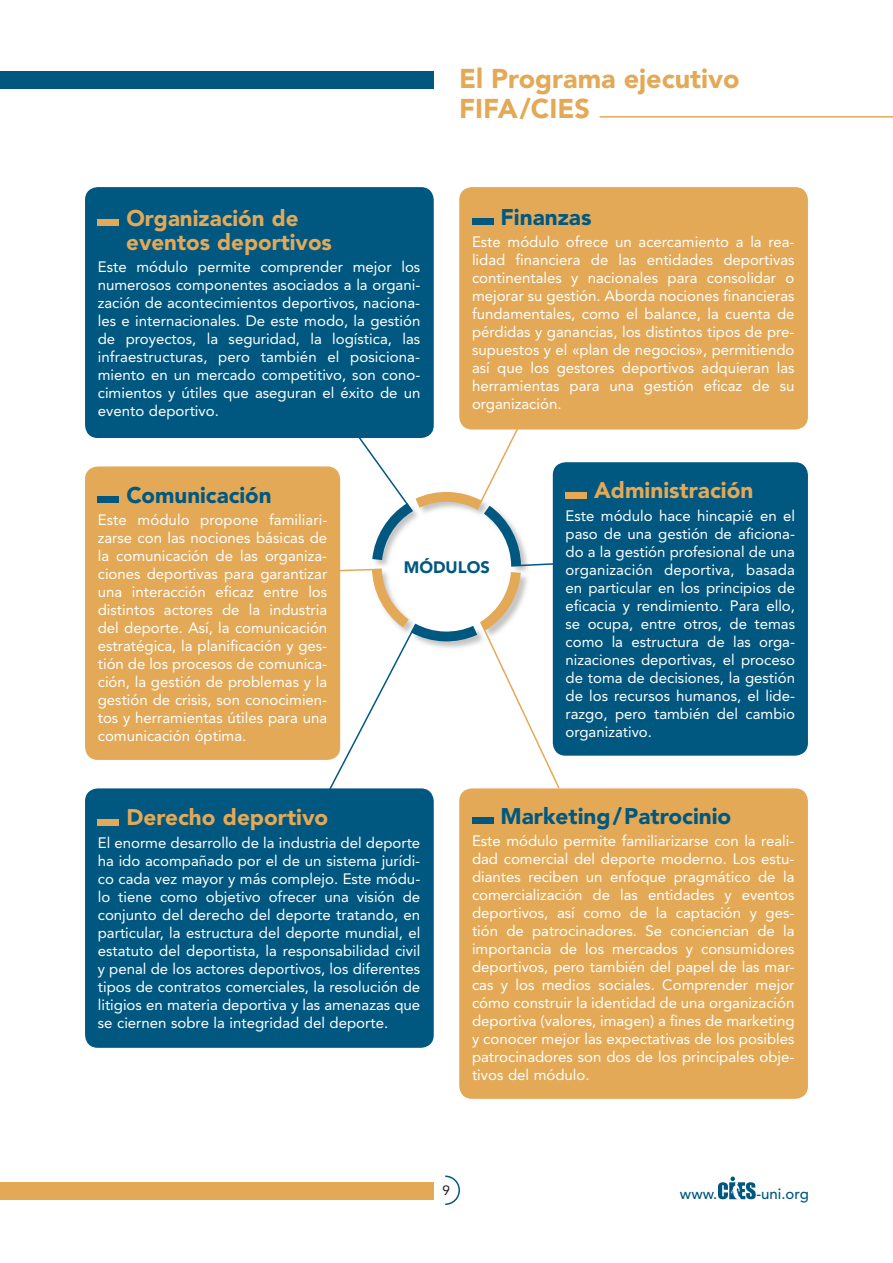
<style>
.page{position:relative;width:893px;height:1263px;background:#fff}
.page>*{position:absolute;margin:0;border:0;box-sizing:border-box;transform-origin:0 0}
.t1{font:900 27px/30px "Avenir LT Std";color:#e3a957}
.t2{font:900 22.5px/24px "Avenir LT Std";color:#e3a957}
.t3{font:900 22.5px "Avenir LT Std";color:#005881}
.t4{font:900 16.5px "Avenir LT Std";color:#005881}
.t5{font:15px/18px "Avenir LT Std";color:#fff;text-align:justify}
.t6{font:500 15px "Avenir LT Std";color:#005881}
.t7{font:13.5px "Avenir LT Std";color:#1d1d1b}
</style>
<div class="page">
<div style="left:0;top:1182px;width:434px;height:17px;background:#e3a957"></div>
<svg style="left:445px;top:1175px;width:15px;height:30px"></svg>
<div style="left:0;top:71px;width:434px;height:17px;background:#005881"></div>
<svg style="left:718px;top:1176px;width:38px;height:23px"></svg>
<hr style="left:600px;top:116px;width:293px;height:2px;background:#e3a957">
<div style="left:85px;top:788px;width:349px;height:260px;background:#005881;border-radius:13px"></div>
<div style="left:98px;top:819px;width:21px;height:6px;background:#e3a957"></div>
<div style="left:553px;top:462px;width:255px;height:294px;background:#005881;border-radius:13px"></div>
<div style="left:566px;top:492px;width:21px;height:6px;background:#e3a957"></div>
<div style="left:459px;top:788px;width:349px;height:311px;background:#e3a957;border-radius:13px"></div>
<div style="left:472px;top:818px;width:21px;height:6px;background:#005881"></div>
<div style="left:85px;top:187px;width:349px;height:251px;background:#005881;border-radius:13px"></div>
<div style="left:98px;top:220px;width:21px;height:6px;background:#e3a957"></div>
<svg style="left:328px;top:328px;width:241px;height:464px"></svg>
<div style="left:459px;top:187px;width:349px;height:242px;background:#e3a957;border-radius:13px"></div>
<div style="left:472px;top:218px;width:21px;height:7px;background:#005881"></div>
<div style="left:85px;top:466px;width:255px;height:294px;background:#e3a957;border-radius:13px"></div>
<div style="left:98px;top:496px;width:21px;height:7px;background:#005881"></div>
<h2 class="t2" style="left:126px;top:206px;width:207px">Organización de eventos deportivos</h2>
<p class="t5" style="left:98px;top:258px;width:324px">Este módulo permite comprender mejor los numerosos componentes asociados a la organi&shy;zación de acontecimientos deportivos, naciona&shy;les e internacionales. De este modo, la gestión de proyectos, la seguridad, la logística, las infraestructuras, pero también el posiciona&shy;miento en un mercado competitivo, son cono&shy;cimientos y útiles que aseguran el éxito de un evento deportivo.</p>
<h1 class="t1" style="left:459px;top:63px;width:282px">El Programa ejecutivo<br>FIFA/CIES</h1>
<h2 class="t3" style="left:501px;top:203px;width:92px">Finanzas</h2>
<p class="t5" style="left:472px;top:233px;width:324px">Este módulo ofrece un acercamiento a la rea&shy;lidad financiera de las entidades deportivas continentales y nacionales para consolidar o mejorar su gestión. Aborda nociones financieras fundamentales, como el balance, la cuenta de pérdidas y ganancias, los distintos tipos de pre&shy;supuestos y el «plan de negocios», permitiendo así que los gestores deportivos adquieran las herramientas para una gestión eficaz de su organización.</p>
<h2 class="t3" style="left:126px;top:481px;width:147px">Comunicación</h2>
<p class="t5" style="left:98px;top:511px;width:231px">Este módulo propone familiari&shy;zarse con las nociones básicas de la comunicación de las organiza&shy;ciones deportivas para garantizar una interacción eficaz entre los distintos actores de la industria del deporte. Así, la comunicación estratégica, la planificación y ges&shy;tión de los procesos de comunica&shy;ción, la gestión de problemas y la gestión de crisis, son conocimien&shy;tos y herramientas útiles para una comunicación óptima.</p>
<p class="t4" style="left:404px;top:557px;width:88px">MÓDULOS</p>
<h2 class="t2" style="left:594px;top:478px;width:161px">Administración</h2>
<p class="t5" style="left:566px;top:506px;width:231px">Este módulo hace hincapié en el paso de una gestión de aficiona&shy;do a la gestión profesional de una organización deportiva, basada en particular en los principios de eficacia y rendimiento. Para ello, se ocupa, entre otros, de temas como la estructura de las orga&shy;nizaciones deportivas, el proceso de toma de decisiones, la gestión de los recursos humanos, el lide&shy;razgo, pero también del cambio organizativo.</p>
<h2 class="t2" style="left:126px;top:805px;width:203px">Derecho deportivo</h2>
<p class="t5" style="left:98px;top:834px;width:324px">El enorme desarrollo de la industria del deporte ha ido acompañado por el de un sistema jurídi&shy;co cada vez mayor y más complejo. Este módu&shy;lo tiene como objetivo ofrecer una visión de conjunto del derecho del deporte tratando, en particular, la estructura del deporte mundial, el estatuto del deportista, la responsabilidad civil y penal de los actores deportivos, los diferentes tipos de contratos comerciales, la resolución de litigios en materia deportiva y las amenazas que se ciernen sobre la integridad del deporte.</p>
<h2 class="t3" style="left:501px;top:802px;width:232px">Marketing/Patrocinio</h2>
<p class="t5" style="left:472px;top:832px;width:324px">Este módulo permite familiarizarse con la reali&shy;dad comercial del deporte moderno. Los estu&shy;diantes reciben un enfoque pragmático de la comercialización de las entidades y eventos deportivos, así como de la captación y ges&shy;tión de patrocinadores. Se conciencian de la importancia de los mercados y consumidores deportivos, pero también del papel de las mar&shy;cas y los medios sociales. Comprender mejor cómo construir la identidad de una organización deportiva (valores, imagen) a fines de marketing y conocer mejor las expectativas de los posibles patrocinadores son dos de los principales obje&shy;tivos del módulo.</p>
<p class="t7" style="left:442px;top:1182px;width:9px">9</p>
<p class="t6" style="left:680px;top:1185px;width:39px">www.</p>
<p class="t6" style="left:756px;top:1185px;width:54px">-uni.org</p>
</div>
